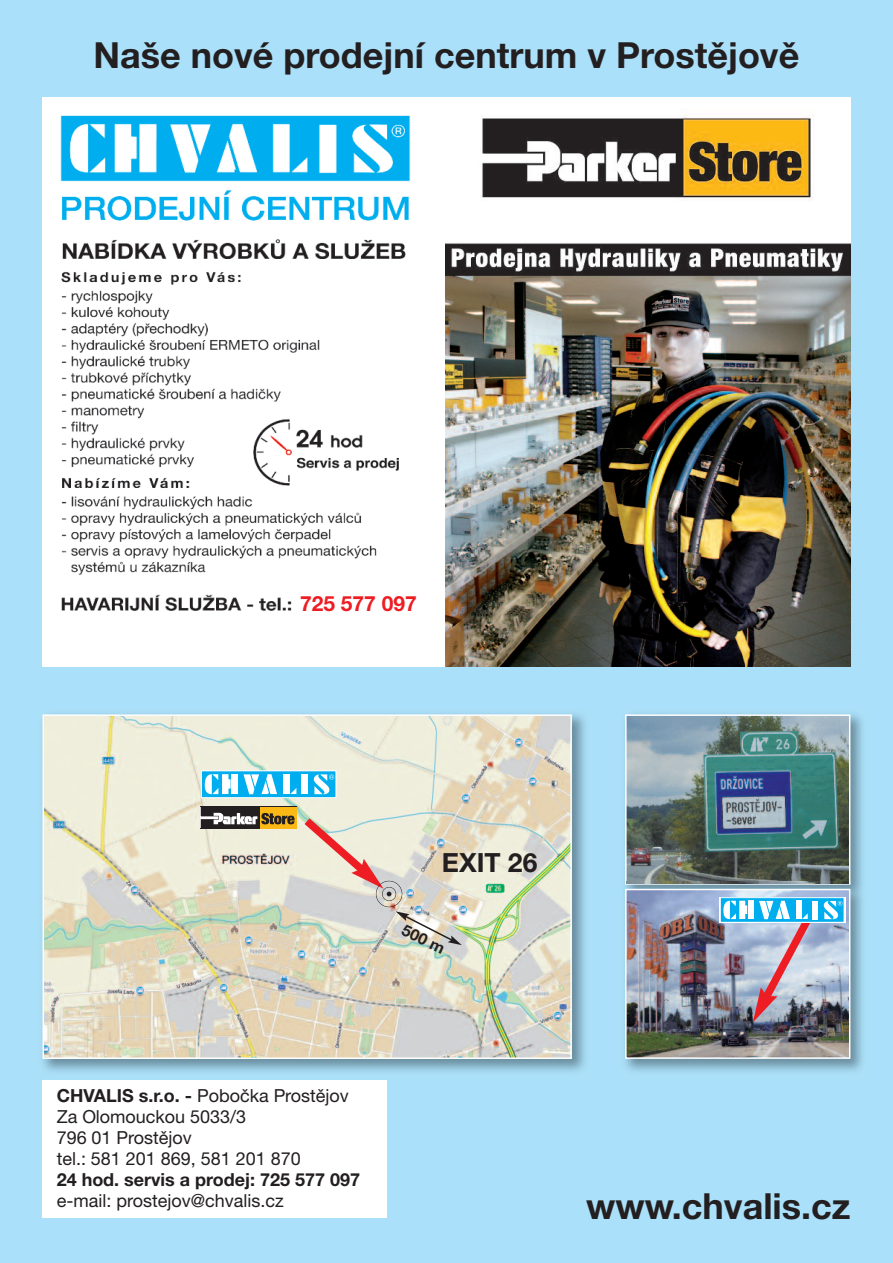
<style>
.page{position:relative;width:893px;height:1263px;background:#aae0f9}
.page>*{position:absolute;margin:0;border:0;box-sizing:border-box;transform-origin:0 0}
.t1{font:700 36px "Helvetica Neue CE";color:#231f20}
.t2{font:700 26.55px "Helvetica Neue CE";color:#231f20}
.t3{font:700 21px "Helvetica Neue CE";color:#ee1d23}
.t4{font:18px/21px "Helvetica Neue CE";color:#231f20}
.t5{font:700 18px "Helvetica Neue CE";color:#231f20}
.t6{font:700 15.9px "Helvetica Neue CE";color:#231f20}
.s1{font-weight:700}
</style>
<div class="page">
<div style="left:43px;top:98px;width:404px;height:569px;background:#fff"></div>
<img style="left:60px;top:115px;width:350px;height:496px">
<img style="left:446px;top:98px;width:404px;height:569px">
<div style="left:297px;top:585px;width:131px;height:41px;background:#fff"></div>
<img style="left:42px;top:714px;width:543px;height:357px">
<img style="left:46px;top:717px;width:523px;height:339px">
<div style="left:43px;top:714px;width:529px;height:345px;border:2px solid #fff"></div>
<div style="left:200px;top:806px;width:97px;height:23px;background:#231f20"></div>
<img style="left:850px;top:714px;width:13px;height:168px">
<img style="left:628px;top:717px;width:219px;height:164px">
<div style="left:625px;top:714px;width:225px;height:170px;border:2px solid #fff"></div>
<img style="left:625px;top:882px;width:238px;height:189px">
<img style="left:625px;top:882px;width:225px;height:2px">
<img style="left:628px;top:892px;width:219px;height:164px">
<div style="left:625px;top:889px;width:225px;height:170px;border:2px solid #fff"></div>
<div style="left:43px;top:1080px;width:344px;height:137px;background:#fff"></div>
<svg style="left:722px;top:899px;width:120px;height:21px"></svg>
<div style="left:720px;top:897px;width:124px;height:25px;border:1px solid #fff"></div>
<div style="left:748px;top:901px;width:6px;height:18px;background:#fff"></div>
<svg style="left:723px;top:901px;width:24px;height:18px"></svg>
<img style="left:753px;top:901px;width:89px;height:121px">
<svg style="left:395px;top:911px;width:67px;height:34px;background:#d2cec2"></svg>
<div style="left:201px;top:771px;width:135px;height:27px;background:#00aeef"></div>
<div style="left:201px;top:770px;width:135px;height:28px;border:1px solid #fff"></div>
<svg style="left:290px;top:788px;width:6px;height:6px"></svg>
<div style="left:283px;top:774px;width:7px;height:20px;background:#fff"></div>
<div style="left:301px;top:774px;width:7px;height:20px;background:#fff"></div>
<svg style="left:243px;top:774px;width:34px;height:20px"></svg>
<div style="left:232px;top:774px;width:6px;height:20px;background:#fff"></div>
<svg style="left:205px;top:774px;width:26px;height:20px"></svg>
<svg style="left:313px;top:774px;width:21px;height:20px"></svg>
<div style="left:376px;top:881px;width:26px;height:26px;border:1px solid #231f20;border-radius:50%"></div>
<div style="left:382px;top:887px;width:14px;height:14px;border:1px solid #231f20;border-radius:50%"></div>
<svg style="left:200px;top:807px;width:191px;height:89px;background:#d9ccbb"></svg>
<h1 class="t1" style="left:94px;top:42px;width:707px">Naše nové prodejní centrum v Prostějově</h1>
<p class="t3" style="left:300px;top:596px;width:118px">725 577 097</p>
<h2 class="t2" style="left:442px;top:853px;width:97px">EXIT 26</h2>
<p class="t6" style="left:405px;top:924px;width:47px;rotate:25deg">500 m</p>
<p class="t4" style="left:57px;top:1087px;width:294px"><span class="s1">CHVALIS s.r.o. -</span> Pobočka Prostějov<br>Za Olomouckou 5033/3<br>796 01 Prostějov<br>tel.: 581 201 869, 581 201 870</p>
<p class="t5" style="left:57px;top:1173px;width:305px">24 hod. servis a prodej: 725 577 097</p>
<p class="t4" style="left:57px;top:1192px;width:228px">e-mail: prostejov@chvalis.cz</p>
<h1 class="t1" style="left:586px;top:1194px;width:266px">www.chvalis.cz</h1>
</div>
